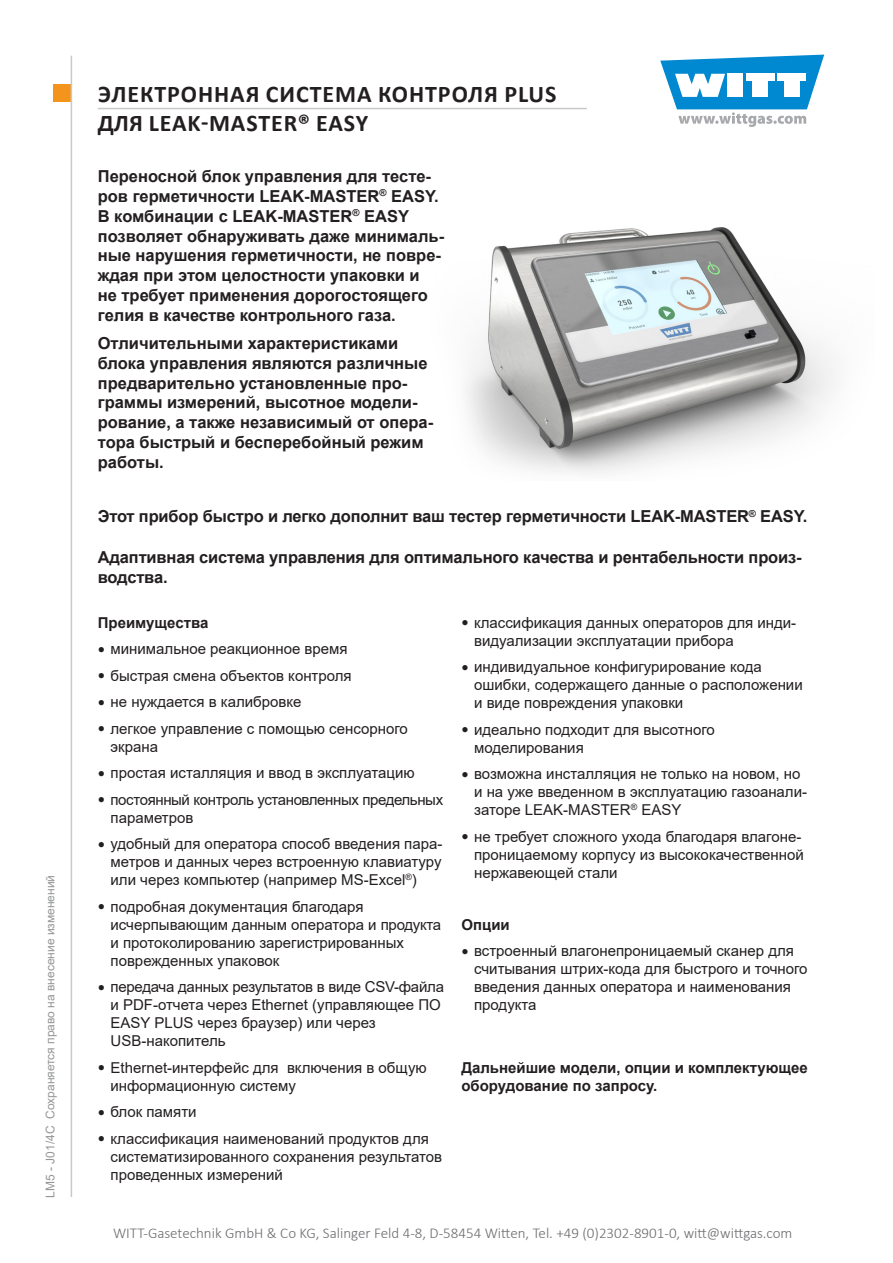
<style>
.page{position:relative;width:893px;height:1263px;background:#fff}
.page>*{position:absolute;margin:0;border:0;box-sizing:border-box;transform-origin:0 0}
.t1{font:700 24px/28.8px "Calibri";letter-spacing:.04em;color:#231f20}
.Einleitungstext{font:700 16.5px/19.8px "Arial";color:#231f20}
.t2{font:15px/18px "Arial";color:#231f20}
.t3{font:300 15px "Calibri";color:#6b6c6f}
.Überschrift{font:700 15px/18px "Arial";color:#231f20}
.t4{font:15px/18px "Arial";letter-spacing:-.025em;color:#231f20}
.t5{font:12px "Arial";color:#949698}
.s1{font-family:"Bookman Old Style";font-size:12px}
</style>
<div class="page">
<div style="left:53px;top:85px;width:17px;height:17px;background:#f5941d"></div>
<svg style="left:660px;top:55px;width:164px;height:72px"></svg>
<hr style="left:71px;top:56px;width:1px;height:1141px;background:#c7c9cb">
<hr style="left:98px;top:108px;width:489px;height:1px;background:#c7c9cb">
<img style="left:466px;top:227px;width:370px;height:247px">
<p class="t5" style="left:42px;top:1197px;width:324px;rotate:-90deg">LM5 - J01/4C Сохраняется право на внесение изменений</p>
<h1 class="t1" style="left:98px;top:79px;width:460px">ЭЛЕКТРОННАЯ СИСТЕМА КОНТРОЛЯ PLUS<br>ДЛЯ LEAK-MASTER® EASY</h1>
<p class="Einleitungstext" style="left:98px;top:167px;width:348px">Переносной блок управления для тесте&shy;ров герметичности LEAK-MASTER<sup>®</sup> EASY.<br>В комбинации с LEAK-MASTER<sup>®</sup> EASY позволяет обнаруживать даже минималь&shy;ные нарушения герметичности, не повре&shy;ждая при этом целостности упаковки и<br>не требует применения дорогостоящего гелия в качестве контрольного газа.</p>
<p class="Einleitungstext" style="left:98px;top:333px;width:337px">Отличительными характеристиками блока управления являются различные предварительно установленные про&shy;граммы измерений, высотное модели&shy;рование, а также независимый от опера&shy;тора быстрый и бесперебойный режим работы.</p>
<p class="Einleitungstext" style="left:98px;top:507px;width:711px">Этот прибор быстро и легко дополнит ваш тестер герметичности LEAK-MASTER<sup>®</sup> EASY.</p>
<p class="Einleitungstext" style="left:98px;top:548px;width:705px">Адаптивная система управления для оптимального качества и рентабельности произ&shy;водства.</p>
<p class="Überschrift" style="left:98px;top:613px;width:112px">Преимущества</p>
<p class="t2" style="left:98px;top:640px;width:251px"><span class="s1">●</span> минимальное реакционное время</p>
<p class="t2" style="left:98px;top:666px;width:255px"><span class="s1">●</span> быстрая смена объектов контроля</p>
<p class="t2" style="left:98px;top:693px;width:205px"><span class="s1">●</span> не нуждается в калибровке</p>
<p class="t2" style="left:111px;top:719px;width:299px;text-indent:-13px"><span class="s1">●</span> легкое управление с помощью сенсорного экрана</p>
<p class="t2" style="left:98px;top:764px;width:318px"><span class="s1">●</span> простая исталляция и ввод в эксплуатацию</p>
<p class="t4" style="left:111px;top:790px;width:334px;text-indent:-13px"><span class="s1">●</span> постоянный контроль установленных предельных параметров</p>
<p class="t2" style="left:111px;top:835px;width:333px;text-align:justify;text-indent:-13px"><span class="s1">●</span> удобный для оператора способ введения пара&shy;метров и данных через встроенную клавиатуру или через компьютер (например MS-Excel<sup>®</sup>)</p>
<p class="t2" style="left:111px;top:897px;width:332px;text-indent:-13px"><span class="s1">●</span> подробная документация благодаря исчерпывающим данным оператора и продукта и протоколированию зарегистрированных поврежденных упаковок</p>
<p class="t2" style="left:111px;top:978px;width:335px;text-indent:-13px"><span class="s1">●</span> передача данных результатов в виде CSV-файла и PDF-отчета через Ethernet (управляющее ПО EASY PLUS через браузер) или через USB-накопитель</p>
<p class="t2" style="left:111px;top:1058px;width:318px;text-indent:-13px"><span class="s1">●</span> Ethernet-интерфейс для включения в общую информационную систему</p>
<p class="t2" style="left:98px;top:1103px;width:100px"><span class="s1">●</span> блок памяти</p>
<p class="t2" style="left:111px;top:1129px;width:333px;text-indent:-13px"><span class="s1">●</span> классификация наименований продуктов для систематизированного сохранения результатов проведенных измерений</p>
<p class="t2" style="left:474px;top:613px;width:324px;text-indent:-13px"><span class="s1">●</span> классификация данных операторов для инди&shy;видуализации эксплуатации прибора</p>
<p class="t2" style="left:474px;top:658px;width:330px;text-indent:-13px"><span class="s1">●</span> индивидуальное конфигурирование кода ошибки, содержащего данные о расположении и виде повреждения упаковки</p>
<p class="t2" style="left:474px;top:720px;width:242px;text-indent:-13px"><span class="s1">●</span> идеально подходит для высотного моделирования</p>
<p class="t2" style="left:474px;top:765px;width:334px;text-indent:-13px"><span class="s1">●</span> возможна инсталляция не только на новом, но и на уже введенном в эксплуатацию газоанали&shy;заторе LEAK-MASTER<sup>®</sup> EASY</p>
<p class="t2" style="left:474px;top:827px;width:331px;text-indent:-13px"><span class="s1">●</span> не требует сложного ухода благодаря влагоне&shy;проницаемому корпусу из высококачественной нержавеющей стали</p>
<p class="Überschrift" style="left:461px;top:915px;width:50px">Опции</p>
<p class="t2" style="left:474px;top:942px;width:335px;text-indent:-13px"><span class="s1">●</span> встроенный влагонепроницаемый сканер для считывания штрих-кода для быстрого и точного введения данных оператора и наименования продукта</p>
<p class="Überschrift" style="left:461px;top:1059px;width:348px">Дальнейшие модели, опции и комплектующее оборудование по запросу.</p>
<p class="t3" style="left:113px;top:1224px;width:681px">WITT-Gasetechnik GmbH &amp; Co KG, Salinger Feld 4-8, D-58454 Witten, Tel. +49 (0)2302-8901-0, witt@wittgas.com</p>
</div>
